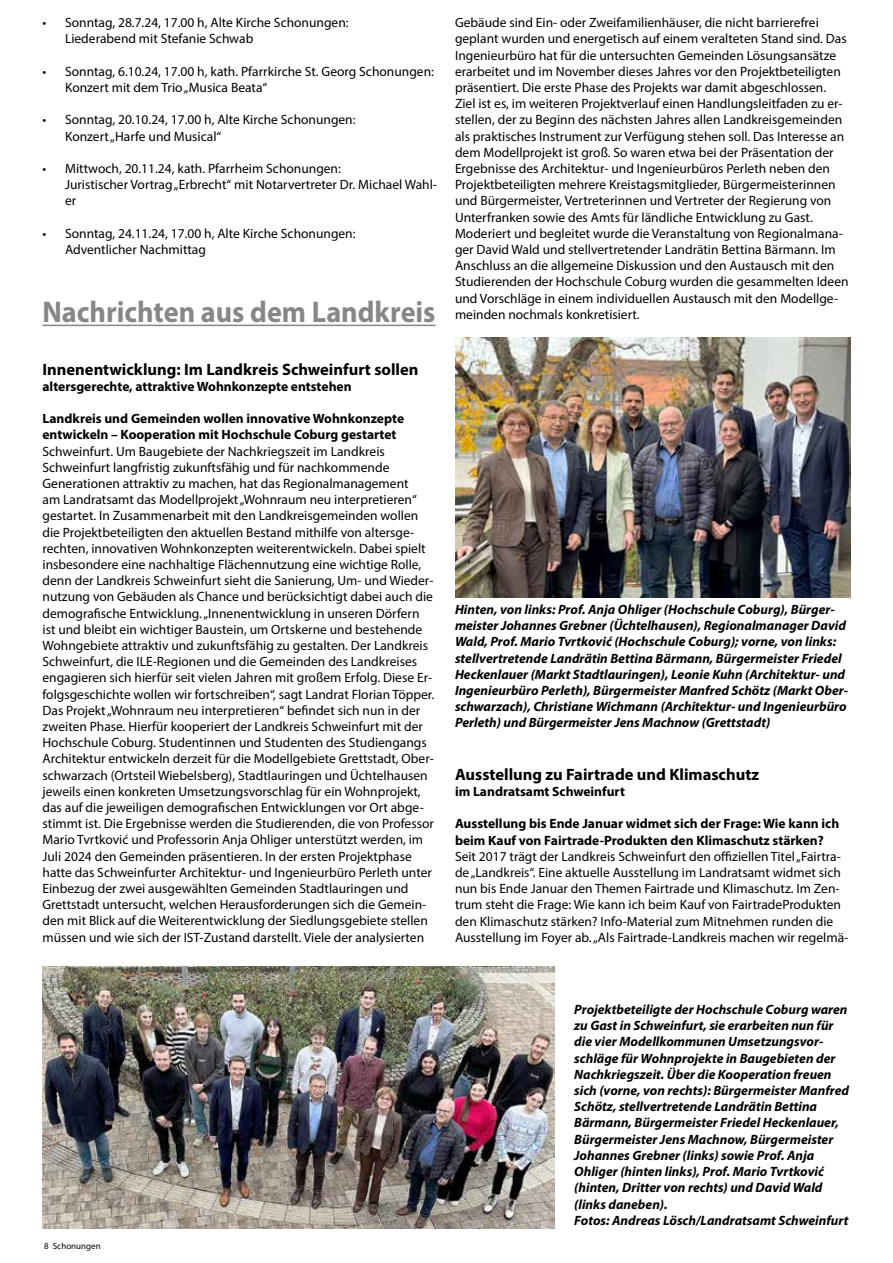
<style>
.page{position:relative;width:893px;height:1263px;background:#fff}
.page>*{position:absolute;margin:0;border:0;box-sizing:border-box;transform-origin:0 0}
.t1{font:700 30px "Myriad Pro";color:#878787;scale:.94 1}
.t2{font:700 16.5px "Myriad Pro";color:#000}
.t3{font:13.5px/16.2px "Myriad Pro";color:#000}
.t4{font:italic 700 13.5px/16.2px "Myriad Pro";color:#000}
.t5{font:700 13.5px/16.2px "Myriad Pro";color:#000}
.t6{font:9px "Myriad Pro";color:#000}
</style>
<div class="page">
<hr style="left:43px;top:325px;width:393px;height:1px;background:#878787">
<img style="left:455px;top:338px;width:395px;height:260px">
<img style="left:43px;top:967px;width:512px;height:262px">
<p class="t3" style="left:65px;top:14px;width:285px;text-indent:-23px">• Sonntag, 28.7.24, 17.00 h, Alte Kirche Schonungen:<br>Liederabend mit Stefanie Schwab</p>
<p class="t3" style="left:65px;top:63px;width:370px;text-indent:-23px">• Sonntag, 6.10.24, 17.00 h, kath. Pfarrkirche St. Georg Schonungen:<br>Konzert mit dem Trio „Musica Beata“</p>
<p class="t3" style="left:65px;top:111px;width:292px;text-indent:-23px">• Sonntag, 20.10.24, 17.00 h, Alte Kirche Schonungen:<br>Konzert „Harfe und Musical“</p>
<p class="t3" style="left:65px;top:160px;width:374px;text-indent:-23px">• Mittwoch, 20.11.24, kath. Pfarrheim Schonungen:<br>Juristischer Vortrag „Erbrecht“ mit Notarvertreter Dr. Michael Wahl&shy;er</p>
<p class="t3" style="left:65px;top:225px;width:292px;text-indent:-23px">• Sonntag, 24.11.24, 17.00 h, Alte Kirche Schonungen:<br>Adventlicher Nachmittag</p>
<h1 class="t1" style="left:43px;top:293px;width:420px">Nachrichten aus dem Landkreis</h1>
<p class="t2" style="left:43px;top:358px;width:377px">Innenentwicklung: Im Landkreis Schweinfurt sollen</p>
<p class="t5" style="left:43px;top:378px;width:311px">altersgerechte, attraktive Wohnkonzepte entstehen</p>
<p class="t5" style="left:43px;top:410px;width:363px">Landkreis und Gemeinden wollen innovative Wohnkonzepte entwickeln – Kooperation mit Hochschule Coburg gestartet</p>
<p class="t3" style="left:43px;top:443px;width:393px">Schweinfurt. Um Baugebiete der Nachkriegszeit im Landkreis Schweinfurt langfristig zukunftsfähig und für nachkommende Generationen attraktiv zu machen, hat das Regionalmanagement<br>am Landratsamt das Modellprojekt „Wohnraum neu interpretieren“ gestartet. In Zusammenarbeit mit den Landkreisgemeinden wollen die Projektbeteiligten den aktuellen Bestand mithilfe von altersge&shy;rechten, innovativen Wohnkonzepten weiterentwickeln. Dabei spielt insbesondere eine nachhaltige Flächennutzung eine wichtige Rolle, denn der Landkreis Schweinfurt sieht die Sanierung, Um- und Wieder&shy;nutzung von Gebäuden als Chance und berücksichtigt dabei auch die demografische Entwicklung. „Innenentwicklung in unseren Dörfern ist und bleibt ein wichtiger Baustein, um Ortskerne und bestehende Wohngebiete attraktiv und zukunftsfähig zu gestalten. Der Landkreis Schweinfurt, die ILE-Regionen und die Gemeinden des Landkreises engagieren sich hierfür seit vielen Jahren mit großem Erfolg. Diese Er&shy;folgsgeschichte wollen wir fortschreiben“, sagt Landrat Florian Töpper.<br>Das Projekt „Wohnraum neu interpretieren“ befindet sich nun in der zweiten Phase. Hierfür kooperiert der Landkreis Schweinfurt mit der Hochschule Coburg. Studentinnen und Studenten des Studiengangs Architektur entwickeln derzeit für die Modellgebiete Grettstadt, Ober&shy;schwarzach (Ortsteil Wiebelsberg), Stadtlauringen und Üchtelhausen jeweils einen konkreten Umsetzungsvorschlag für ein Wohnprojekt, das auf die jeweiligen demografischen Entwicklungen vor Ort abge&shy;stimmt ist. Die Ergebnisse werden die Studierenden, die von Professor Mario Tvrtković und Professorin Anja Ohliger unterstützt werden, im Juli 2024 den Gemeinden präsentieren. In der ersten Projektphase hatte das Schweinfurter Architektur- und Ingenieurbüro Perleth unter Einbezug der zwei ausgewählten Gemeinden Stadtlauringen und Grettstadt untersucht, welchen Herausforderungen sich die Gemein&shy;den mit Blick auf die Weiterentwicklung der Siedlungsgebiete stellen müssen und wie sich der IST-Zustand darstellt. Viele der analysierten</p>
<p class="t3" style="left:455px;top:14px;width:395px">Gebäude sind Ein- oder Zweifamilienhäuser, die nicht barrierefrei geplant wurden und energetisch auf einem veralteten Stand sind. Das Ingenieurbüro hat für die untersuchten Gemeinden Lösungsansätze erarbeitet und im November dieses Jahres vor den Projektbeteiligten präsentiert. Die erste Phase des Projekts war damit abgeschlossen.<br>Ziel ist es, im weiteren Projektverlauf einen Handlungsleitfaden zu er&shy;stellen, der zu Beginn des nächsten Jahres allen Landkreisgemeinden als praktisches Instrument zur Verfügung stehen soll. Das Interesse an dem Modellprojekt ist groß. So waren etwa bei der Präsentation der Ergebnisse des Architektur- und Ingenieurbüros Perleth neben den Projektbeteiligten mehrere Kreistagsmitglieder, Bürgermeisterinnen und Bürgermeister, Vertreterinnen und Vertreter der Regierung von Unterfranken sowie des Amts für ländliche Entwicklung zu Gast.<br>Moderiert und begleitet wurde die Veranstaltung von Regionalmana&shy;ger David Wald und stellvertretender Landrätin Bettina Bärmann. Im Anschluss an die allgemeine Diskussion und den Austausch mit den Studierenden der Hochschule Coburg wurden die gesammelten Ideen und Vorschläge in einem individuellen Austausch mit den Modellge&shy;meinden nochmals konkretisiert.</p>
<p class="t4" style="left:455px;top:601px;width:395px">Hinten, von links: Prof. Anja Ohliger (Hochschule Coburg), Bürger&shy;meister Johannes Grebner (Üchtelhausen), Regionalmanager David Wald, Prof. Mario Tvrtković (Hochschule Coburg); vorne, von links: stellvertretende Landrätin Bettina Bärmann, Bürgermeister Friedel Heckenlauer (Markt Stadtlauringen), Leonie Kuhn (Architektur- und Ingenieurbüro Perleth), Bürgermeister Manfred Schötz (Markt Ober&shy;schwarzach), Christiane Wichmann (Architektur- und Ingenieurbüro Perleth) und Bürgermeister Jens Machnow (Grettstadt)</p>
<p class="t2" style="left:455px;top:763px;width:306px">Ausstellung zu Fairtrade und Klimaschutz</p>
<p class="t5" style="left:455px;top:783px;width:171px">im Landratsamt Schweinfurt</p>
<p class="t5" style="left:455px;top:815px;width:386px">Ausstellung bis Ende Januar widmet sich der Frage: Wie kann ich beim Kauf von Fairtrade-Produkten den Klimaschutz stärken?</p>
<p class="t3" style="left:455px;top:848px;width:395px">Seit 2017 trägt der Landkreis Schweinfurt den offiziellen Titel „Fairtra&shy;de „Landkreis“. Eine aktuelle Ausstellung im Landratsamt widmet sich nun bis Ende Januar den Themen Fairtrade und Klimaschutz. Im Zen&shy;trum steht die Frage: Wie kann ich beim Kauf von FairtradeProdukten den Klimaschutz stärken? Info-Material zum Mitnehmen runden die Ausstellung im Foyer ab. „Als Fairtrade-Landkreis machen wir regelmä-</p>
<p class="t6" style="left:44px;top:1240px;width:58px">8 Schonungen</p>
<p class="t4" style="left:574px;top:1001px;width:276px">Projektbeteiligte der Hochschule Coburg waren zu Gast in Schweinfurt, sie erarbeiten nun für die vier Modellkommunen Umsetzungsvor&shy;schläge für Wohnprojekte in Baugebieten der Nachkriegszeit. Über die Kooperation freuen sich (vorne, von rechts): Bürgermeister Manfred Schötz, stellvertretende Landrätin Bettina Bärmann, Bürgermeister Friedel Heckenlauer, Bürgermeister Jens Machnow, Bürgermeister Johannes Grebner (links) sowie Prof. Anja Ohliger (hinten links), Prof. Mario Tvrtković (hinten, Dritter von rechts) und David Wald (links daneben).<br>Fotos: Andreas Lösch/Landratsamt Schweinfurt</p>
</div>
